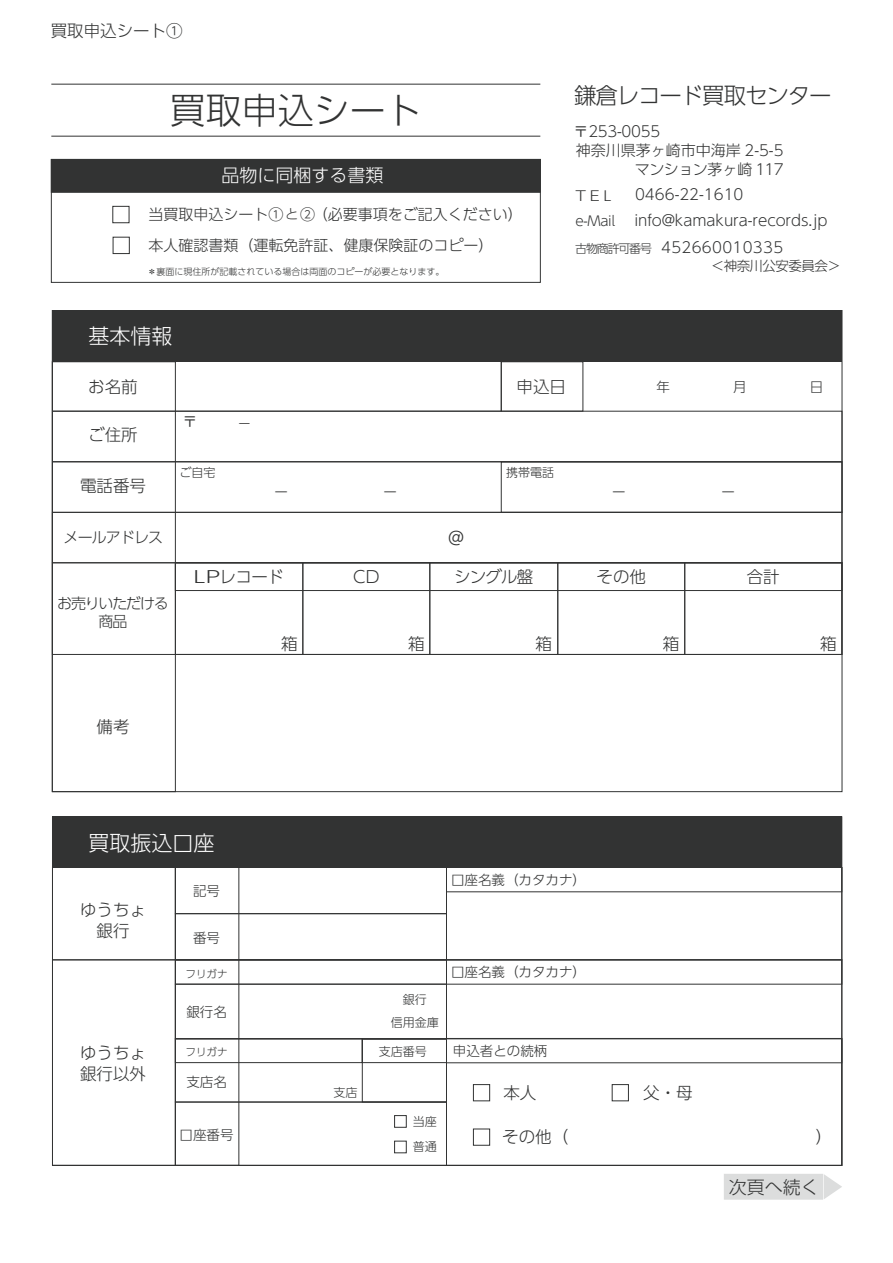
<style>
.page{position:relative;width:893px;height:1263px;background:#fff}
.page>*{position:absolute;margin:0;border:0;box-sizing:border-box;transform-origin:0 0}
.t1{font:300 36px "UD Shin Go Pr 6 N";color:#323333}
.t2{font:300 22.5px "UD Shin Go Pr 6 N";letter-spacing:-.05em;color:#323333}
.t3{font:300 21px "UD Shin Go Pr 6 N";color:#fff}
.t4{font:300 18px "UD Shin Go Pr 6 N";color:#fff}
.t5{font:300 18px "UD Shin Go Pr 6 N";color:#323333}
.t6{font:300 16.5px/21px "UD Shin Go Pr 6 N";color:#323333}
.t7{font:300 16.5px "UD Shin Go Pr 6 N";color:#323333;scale:1.5 1}
.t8{font:300 15px/19.5px "UD Shin Go Pr 6 N";color:#323333;text-align:right}
.t9{font:300 15px "UD Shin Go Pr 6 N";letter-spacing:.02em;color:#323333}
.t10{font:300 15px/18px "UD Shin Go Pr 6 N";letter-spacing:-.08em;color:#323333;text-align:center}
.t11{font:300 15px "UD Shin Go Pr 6 N";letter-spacing:-.06em;color:#323333}
.t12{font:15px "Koz Go Pr 6 N";color:#323333}
.t13{font:300 13.65px "UD Shin Go Pr 6 N";color:#323333;scale:1.2 1}
.t14{font:300 13.5px "UD Shin Go Pr 6 N";color:#323333}
.t15{font:300 13.5px "UD Shin Go Pr 6 N";letter-spacing:-.04em;color:#323333}
.t16{font:300 12px/22.8px "UD Shin Go Pr 6 N";color:#323333;text-align:center}
.t17{font:300 10.5px "UD Shin Go Pr 6 N";color:#323333}
.t18{font:300 9px "UD Shin Go Pr 6 N";color:#323333}
.s1{font-size:13.5px}
.s2{font-family:"Koz Go Pr 6 N";font-weight:400}
.s3{font-size:12px}
</style>
<div class="page">
<svg style="left:724px;top:1174px;width:118px;height:26px;background:#dfe0e0"></svg>
<div style="left:52px;top:816px;width:790px;height:51px;background:#323333"></div>
<div style="left:175px;top:867px;width:272px;height:47px;border:1px solid #323333"></div>
<div style="left:175px;top:913px;width:272px;height:47px;border:1px solid #323333"></div>
<div style="left:175px;top:1102px;width:272px;height:64px;border:1px solid #323333"></div>
<div style="left:175px;top:1038px;width:272px;height:64px;border:1px solid #323333"></div>
<div style="left:175px;top:984px;width:272px;height:55px;border:1px solid #323333"></div>
<div style="left:446px;top:1038px;width:396px;height:128px;border:1px solid #323333"></div>
<div style="left:175px;top:960px;width:272px;height:24px;border:1px solid #323333"></div>
<div style="left:362px;top:1039px;width:85px;height:63px;border:1px solid #323333"></div>
<div style="left:362px;top:1038px;width:85px;height:25px;border:1px solid #323333"></div>
<div style="left:446px;top:867px;width:396px;height:25px;border:1px solid #323333"></div>
<div style="left:175px;top:1038px;width:188px;height:25px;border:1px solid #323333"></div>
<div style="left:446px;top:959px;width:396px;height:25px;border:1px solid #323333"></div>
<div style="left:446px;top:1038px;width:396px;height:25px;border:1px solid #323333"></div>
<div style="left:473px;top:1128px;width:17px;height:17px;border:1px solid #323333"></div>
<div style="left:612px;top:1084px;width:17px;height:17px;border:1px solid #323333"></div>
<div style="left:473px;top:1084px;width:17px;height:17px;border:1px solid #323333"></div>
<div style="left:394px;top:1141px;width:13px;height:12px;border:1px solid #323333"></div>
<div style="left:394px;top:1115px;width:13px;height:13px;border:1px solid #323333"></div>
<div style="left:175px;top:562px;width:667px;height:29px;border:1px solid #323333"></div>
<div style="left:52px;top:311px;width:790px;height:51px;background:#323333"></div>
<div style="left:52px;top:360px;width:450px;height:51px;border:1px solid #323333"></div>
<div style="left:52px;top:411px;width:790px;height:51px;border:1px solid #323333"></div>
<div style="left:52px;top:512px;width:790px;height:51px;border:1px solid #323333"></div>
<div style="left:175px;top:562px;width:128px;height:93px;border:1px solid #323333"></div>
<div style="left:429px;top:562px;width:129px;height:93px;border:1px solid #323333"></div>
<div style="left:557px;top:562px;width:128px;height:93px;border:1px solid #323333"></div>
<div style="left:52px;top:562px;width:790px;height:93px;border:1px solid #323333"></div>
<div style="left:501px;top:462px;width:341px;height:51px;border:1px solid #323333"></div>
<div style="left:51px;top:159px;width:490px;height:124px;border:1px solid #323333"></div>
<div style="left:51px;top:159px;width:490px;height:34px;background:#323333;border:1px solid #323333"></div>
<div style="left:113px;top:237px;width:17px;height:17px;background:#fff;border:1px solid #323333"></div>
<div style="left:112px;top:206px;width:17px;height:17px;background:#fff;border:1px solid #323333"></div>
<hr style="left:51px;top:136px;width:489px;height:1px;background:#323333">
<hr style="left:51px;top:84px;width:489px;height:1px;background:#323333">
<p class="t6" style="left:51px;top:19px;width:133px">買取申込シート①</p>
<h1 class="t1" style="left:170px;top:81px;width:253px">買取申込シート</h1>
<p class="t4" style="left:221px;top:160px;width:163px">品物に同梱する書類</p>
<p class="t8" style="left:148px;top:204px;width:376px">当買取申込シート①<span class="s1">と</span>② （必要事項をご記入ください）</p>
<p class="t8" style="left:148px;top:235px;width:346px">本人確認書類（運転免許証、健康保険証のコピー）</p>
<p class="t18" style="left:147px;top:265px;width:298px">＊裏面に現住所が記載されている場合は両面のコピーが必要となります。</p>
<h3 class="t3" style="left:89px;top:319px;width:85px">基本情報</h3>
<h2 class="t2" style="left:574px;top:77px;width:259px">鎌倉レコード買取センター</h2>
<p class="t8" style="left:574px;top:121px;width:88px"><span class="s2">〒</span>253-0055</p>
<p class="t8" style="left:576px;top:140px;width:209px">神奈川県茅ヶ崎市中海岸 2-5-5マンション茅ヶ崎 117</p>
<p class="t13" style="left:576px;top:185px;width:32px">TEL</p>
<p class="t8" style="left:635px;top:184px;width:110px">0466-22-1610</p>
<p class="t14" style="left:576px;top:210px;width:41px">e-Mail</p>
<p class="t8" style="left:634px;top:210px;width:195px">info@kamakura-records.jp</p>
<p class="t9" style="left:575px;top:235px;width:209px"><span class="s3">古物商許可番号</span> 452660010335</p>
<p class="t15" style="left:711px;top:255px;width:132px">＜神奈川公安委員会＞</p>
<p class="t6" style="left:88px;top:375px;width:51px">お名前</p>
<p class="t6" style="left:517px;top:375px;width:51px">申込日</p>
<p class="t14" style="left:656px;top:376px;width:15px">年</p>
<p class="t14" style="left:733px;top:376px;width:15px">月</p>
<p class="t14" style="left:810px;top:376px;width:15px">日</p>
<p class="t6" style="left:88px;top:423px;width:51px">ご住所</p>
<p class="t6" style="left:80px;top:474px;width:68px">電話番号</p>
<p class="t12" style="left:182px;top:413px;width:16px">〒</p>
<p class="t16" style="left:238px;top:412px;width:13px">ー</p>
<p class="t16" style="left:179px;top:460px;width:37px">ご自宅</p>
<p class="t16" style="left:506px;top:460px;width:49px">携帯電話</p>
<p class="t14" style="left:274px;top:481px;width:15px">ー</p>
<p class="t14" style="left:384px;top:481px;width:15px">ー</p>
<p class="t14" style="left:612px;top:481px;width:15px">ー</p>
<p class="t14" style="left:721px;top:481px;width:15px">ー</p>
<p class="t11" style="left:64px;top:525px;width:101px">メールアドレス</p>
<p class="t5" style="left:447px;top:523px;width:19px">＠</p>
<p class="t10" style="left:57px;top:593px;width:113px">お売りいただける商品</p>
<p class="t6" style="left:97px;top:715px;width:34px">備考</p>
<p class="t7" style="left:194px;top:564px;width:62px">LPレコード</p>
<p class="t6" style="left:353px;top:566px;width:27px">CD</p>
<p class="t6" style="left:454px;top:566px;width:81px">シングル盤</p>
<p class="t6" style="left:596px;top:566px;width:51px">その他</p>
<p class="t6" style="left:747px;top:566px;width:35px">合計</p>
<p class="t6" style="left:281px;top:633px;width:18px">箱</p>
<p class="t6" style="left:408px;top:633px;width:18px">箱</p>
<p class="t6" style="left:535px;top:633px;width:18px">箱</p>
<p class="t6" style="left:663px;top:633px;width:18px">箱</p>
<p class="t6" style="left:820px;top:633px;width:18px">箱</p>
<h3 class="t3" style="left:89px;top:826px;width:127px">買取振込口座</h3>
<p class="t6" style="left:80px;top:899px;width:68px;text-align:center">ゆうちょ銀行</p>
<p class="t6" style="left:80px;top:1042px;width:67px">ゆうちょ銀行以外</p>
<p class="t14" style="left:193px;top:880px;width:28px">記号</p>
<p class="t14" style="left:193px;top:927px;width:28px">番号</p>
<p class="t17" style="left:186px;top:965px;width:43px">フリガナ</p>
<p class="t14" style="left:186px;top:1001px;width:42px">銀行名</p>
<p class="t16" style="left:391px;top:988px;width:49px">銀行<br>信用金庫</p>
<p class="t17" style="left:186px;top:1043px;width:43px">フリガナ</p>
<p class="t16" style="left:379px;top:1040px;width:50px">支店番号</p>
<p class="t14" style="left:186px;top:1071px;width:42px">支店名</p>
<p class="t16" style="left:333px;top:1080px;width:25px">支店</p>
<p class="t14" style="left:180px;top:1124px;width:55px">口座番号</p>
<p class="t16" style="left:413px;top:1109px;width:25px">当座</p>
<p class="t16" style="left:413px;top:1135px;width:25px">普通</p>
<p class="t14" style="left:451px;top:869px;width:136px">口座名義（カタカナ）</p>
<p class="t14" style="left:451px;top:960px;width:136px">口座名義（カタカナ）</p>
<p class="t14" style="left:453px;top:1040px;width:96px">申込者との続柄</p>
<p class="t6" style="left:503px;top:1081px;width:34px">本人</p>
<p class="t6" style="left:643px;top:1081px;width:51px">父・母</p>
<p class="t5" style="left:729px;top:1173px;width:91px">次頁へ続く</p>
</div>
